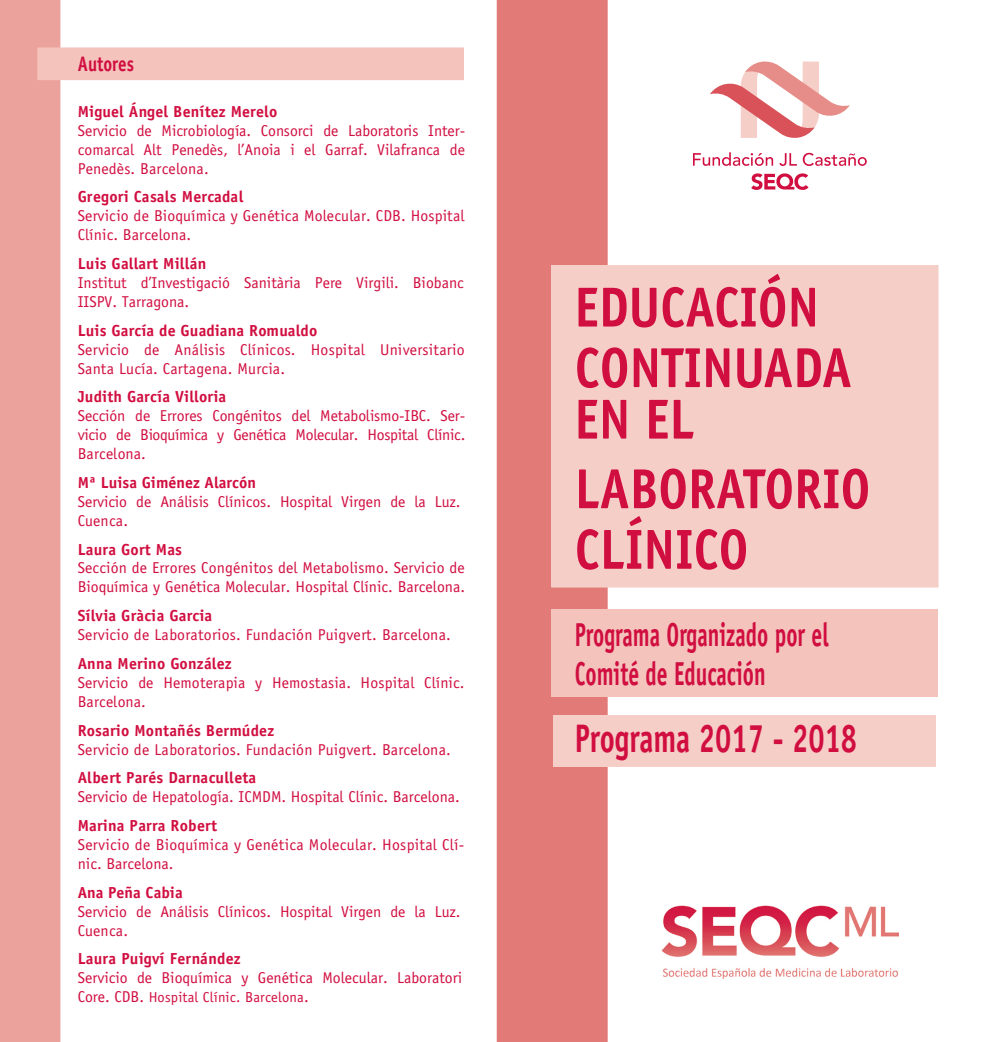
<style>
.page{position:relative;width:993px;height:1042px;background:#fff}
.page>*{position:absolute;margin:0;border:0;box-sizing:border-box;transform-origin:0 0}
.t1{font:700 56.52px/60.6px "Officina Sans";color:#d10e40;scale:.89 1}
.t2{font:700 39.9px "Officina Sans";color:#d10e40;scale:.73 1}
.t3{font:700 33.25px/38.9px "Officina Sans";color:#d10e40;scale:.65 1}
.t4{font:700 21px "Officina Sans";color:#d10e40;scale:.81 1}
.t5{font:700 15.92px "Officina Sans";color:#d10e40}
.t6{font:700 15.92px "Officina Sans";letter-spacing:.02em;color:#d10e40}
.t7{font:15.75px/18.9px "Officina Sans";color:#d10e40}
.t8{font:15.75px/18.9px "Officina Sans";letter-spacing:.02em;color:#d10e40}
.t9{font:14.53px "Officina Sans";letter-spacing:.01em;color:#d10e40}
.s1{font-size:15.75px}
</style>
<div class="page">
<div style="left:496px;top:0;width:111px;height:1042px;background:#e27b78"></div>
<div style="left:551px;top:609px;width:386px;height:88px;background:#f3c3bc"></div>
<div style="left:551px;top:266px;width:386px;height:321px;background:#f5cec7"></div>
<div style="left:551px;top:265px;width:387px;height:322px;border:1px solid #f5cec7"></div>
<div style="left:553px;top:715px;width:382px;height:51px;background:#f5cec7"></div>
<div style="left:1px;top:0;width:59px;height:1042px;background:#eca29c"></div>
<div style="left:38px;top:48px;width:425px;height:32px;background:#f3c3bc"></div>
<img style="left:661px;top:905px;width:237px;height:74px">
<svg style="left:710px;top:61px;width:139px;height:77px"></svg>
<svg style="left:693px;top:152px;width:79px;height:14px"></svg>
<svg style="left:779px;top:153px;width:17px;height:13px"></svg>
<svg style="left:802px;top:153px;width:64px;height:13px"></svg>
<svg style="left:751px;top:173px;width:57px;height:17px"></svg>
<h3 class="t4" style="left:78px;top:50px;width:71px">Autores</h3>
<p class="t5" style="left:78px;top:101px;width:201px">Miguel Ángel Benítez Merelo</p>
<p class="t7" style="left:78px;top:121px;width:389px;text-align:justify">Servicio de Microbiología. Consorci de Laboratoris Inter&shy;comarcal Alt Penedès, l’Anoia i el Garraf. Vilafranca de Penedès. Barcelona.</p>
<p class="t5" style="left:78px;top:187px;width:167px">Gregori Casals Mercadal</p>
<p class="t7" style="left:78px;top:206px;width:388px">Servicio de Bioquímica y Genética Molecular. CDB. Hospital<br>Clínic. Barcelona.</p>
<p class="t6" style="left:78px;top:254px;width:130px">Luis Gallart Millán</p>
<p class="t7" style="left:78px;top:273px;width:387px">Institut d’Investigació Sanitària Pere Virgili. Biobanc<br>IISPV. Tarragona.</p>
<p class="t5" style="left:78px;top:320px;width:241px">Luis García de Guadiana Romualdo</p>
<p class="t7" style="left:78px;top:340px;width:388px">Servicio de Análisis Clínicos. Hospital Universitario<br>Santa Lucía. Cartagena. Murcia.</p>
<p class="t5" style="left:78px;top:387px;width:150px">Judith García Villoria</p>
<p class="t7" style="left:78px;top:406px;width:389px;text-align:justify">Sección de Errores Congénitos del Metabolismo-IBC. Ser&shy;vicio de Bioquímica y Genética Molecular. Hospital Clínic.<br>Barcelona.</p>
<p class="t5" style="left:78px;top:472px;width:180px">Mª Luisa Giménez Alarcón</p>
<p class="t7" style="left:78px;top:492px;width:384px">Servicio de Análisis Clínicos. Hospital Virgen de la Luz.<br>Cuenca.</p>
<p class="t5" style="left:78px;top:539px;width:106px">Laura Gort Mas</p>
<p class="t7" style="left:78px;top:559px;width:388px">Sección de Errores Congénitos del Metabolismo. Servicio de<br>Bioquímica y Genética Molecular. Hospital Clínic. Barcelona.</p>
<p class="t5" style="left:78px;top:606px;width:136px">Sílvia Gràcia Garcia</p>
<p class="t7" style="left:78px;top:625px;width:374px">Servicio de Laboratorios. Fundación Puigvert. Barcelona.</p>
<p class="t5" style="left:78px;top:653px;width:155px">Anna Merino González</p>
<p class="t7" style="left:78px;top:673px;width:388px">Servicio de Hemoterapia y Hemostasia. Hospital Clínic.<br>Barcelona.</p>
<p class="t5" style="left:78px;top:720px;width:198px">Rosario Montañés Bermúdez</p>
<p class="t7" style="left:78px;top:740px;width:374px">Servicio de Laboratorios. Fundación Puigvert. Barcelona.</p>
<p class="t5" style="left:78px;top:768px;width:180px">Albert Parés Darnaculleta</p>
<p class="t7" style="left:78px;top:787px;width:383px">Servicio de Hepatología. ICMDM. Hospital Clínic. Barcelona.</p>
<p class="t5" style="left:78px;top:816px;width:141px">Marina Parra Robert</p>
<p class="t8" style="left:78px;top:835px;width:388px">Servicio de Bioquímica y Genética Molecular. Hospital Clí&shy;nic. Barcelona.</p>
<p class="t5" style="left:78px;top:882px;width:106px">Ana Peña Cabia</p>
<p class="t7" style="left:78px;top:902px;width:384px">Servicio de Análisis Clínicos. Hospital Virgen de la Luz.<br>Cuenca.</p>
<p class="t5" style="left:78px;top:949px;width:164px">Laura Puigví Fernández</p>
<p class="t7" style="left:78px;top:968px;width:386px">Servicio de Bioquímica y Genética Molecular. Laboratori</p>
<p class="t9" style="left:78px;top:989px;width:232px"><span class="s1">Core. CDB.</span> Hospital Clínic. Barcelona<span class="s1">.</span></p>
<h1 class="t1" style="left:574px;top:276px;width:313px">EDUCACIÓN<br>CONTINUADA</h1>
<h1 class="t1" style="left:574px;top:384px;width:333px;line-height:69.6px">EN EL<br>LABORATORIO</h1>
<h1 class="t1" style="left:574px;top:518px;width:196px">CLÍNICO</h1>
<h3 class="t3" style="left:574px;top:615px;width:392px">Programa Organizado por el<br>Comité de Educación</h3>
<h2 class="t2" style="left:574px;top:713px;width:388px">Programa 2017 - 2018</h2>
</div>
